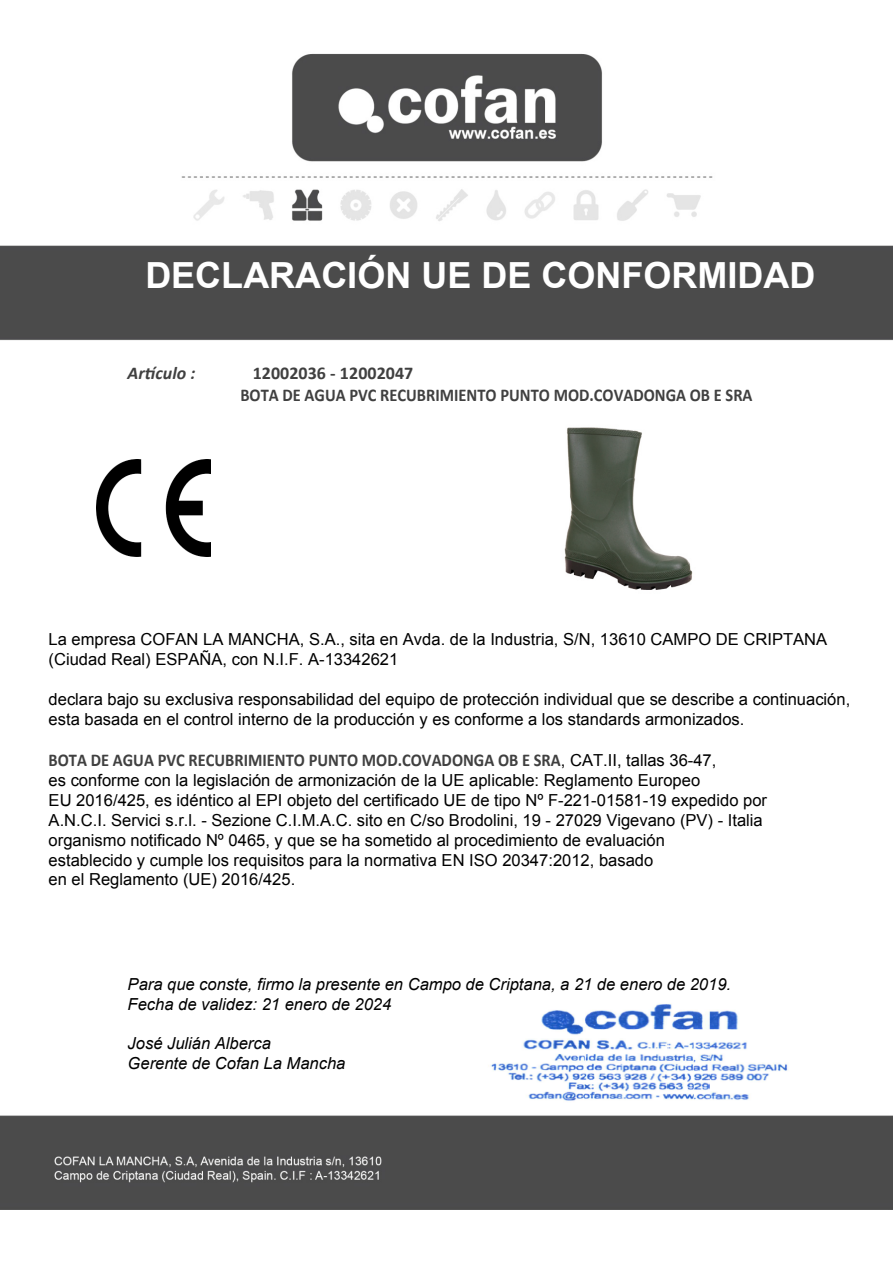
<style>
.page{position:relative;width:893px;height:1263px;background:#fff}
.page>*{position:absolute;margin:0;border:0;box-sizing:border-box;transform-origin:0 0}
.t1{font:700 36px "Arial";color:#fff}
.t2{font:700 18px "Calibri";color:#404040;scale:.91 1}
.t3{font:700 18px/21.9px "Calibri";color:#404040}
.t4{font:italic 700 18px "Calibri";color:#404040}
.t5{font:16.5px/19.8px "Arial";color:#000}
.t6{font:italic 16.5px/19.8px "Arial";color:#000}
.s1{font-family:"Arial";font-weight:400;font-size:16.5px;color:#000}
</style>
<div class="page">
<img style="left:0;top:53px;width:893px;height:1157px">
<img style="left:96px;top:459px;width:114px;height:97px">
<img style="left:484px;top:1002px;width:307px;height:105px">
<img style="left:509px;top:417px;width:238px;height:182px">
<h1 class="t1" style="left:145px;top:252px;width:672px">DECLARACIÓN UE DE CONFORMIDAD</h1>
<p class="t4" style="left:128px;top:361px;width:69px">Artículo :</p>
<p class="t3" style="left:240px;top:362px;width:514px;text-indent:12px">12002036 - 12002047<br>BOTA DE AGUA PVC RECUBRIMIENTO PUNTO MOD.COVADONGA OB E SRA</p>
<p class="t5" style="left:49px;top:630px;width:780px">La empresa COFAN LA MANCHA, S.A., sita en Avda. de la Industria, S/N, 13610 CAMPO DE CRIPTANA (Ciudad Real) ESPAÑA, con N.I.F. A-13342621</p>
<p class="t5" style="left:49px;top:689px;width:803px">declara bajo su exclusiva responsabilidad del equipo de protección individual que se describe a continuación, esta basada en el control interno de la producción y es conforme a los standards armonizados.</p>
<p class="t2" style="left:49px;top:749px;width:735px">BOTA DE AGUA PVC RECUBRIMIENTO PUNTO MOD.COVADONGA OB E SRA<span class="s1">, CAT.II, tallas 36-47,</span></p>
<p class="t5" style="left:49px;top:770px;width:720px">es conforme con la legislación de armonización de la UE aplicable: Reglamento Europeo<br>EU 2016/425, es idéntico al EPI objeto del certificado UE de tipo Nº F-221-01581-19 expedido por A.N.C.I. Servici s.r.l. - Sezione C.I.M.A.C. sito en C/so Brodolini, 19 - 27029 Vigevano (PV) - Italia organismo notificado Nº 0465, y que se ha sometido al procedimiento de evaluación<br>establecido y cumple los requisitos para la normativa EN ISO 20347:2012, basado<br>en el Reglamento (UE) 2016/425.</p>
<p class="t6" style="left:128px;top:974px;width:605px">Para que conste, firmo la presente en Campo de Criptana, a 21 de enero de 2019.<br>Fecha de validez: 21 enero de 2024</p>
<p class="t6" style="left:128px;top:1034px;width:219px">José Julián Alberca<br>Gerente de Cofan La Mancha</p>
</div>
